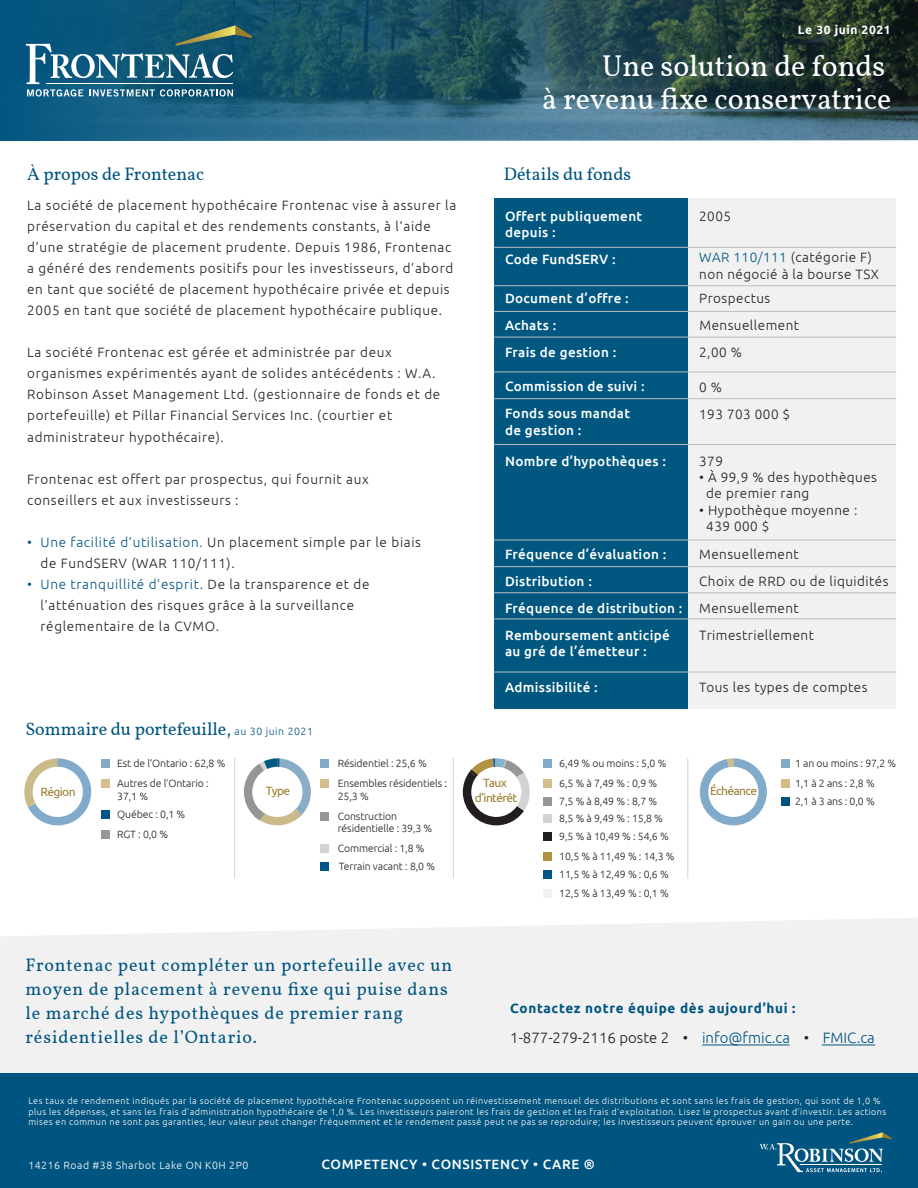
<style>
.page{position:relative;width:918px;height:1188px;background:#fff}
.page>*{position:absolute;margin:0;border:0;box-sizing:border-box;transform-origin:0 0}
.t1{font:30px/33px "Vollkorn";color:#fff;text-align:right}
.t2{font:18px/24px "Vollkorn";letter-spacing:.05em;color:#005580}
.t3{font:18px "Vollkorn";color:#005580}
.t4{font:300 15px "Ubuntu";color:#231f20}
.t5{font:300 13.5px/21px "Ubuntu";letter-spacing:.05em;color:#231f20}
.t6{font:500 13.5px/27px "Ubuntu";letter-spacing:.025em;color:#fff}
.t7{font:700 13.5px "Ubuntu";letter-spacing:.05em;color:#005580}
.t8{font:500 13.5px "Ubuntu";letter-spacing:.05em;color:#fff}
.t9{font:12px/14.4px "Ubuntu";letter-spacing:-.05em;color:#9a7d2d;text-align:center}
.t10{font:700 12px "Ubuntu";letter-spacing:.05em;color:#fff}
.t11{font:300 10.5px/19.6px "Ubuntu";letter-spacing:-.01em;color:#231f20}
.t12{font:300 10.5px "Ubuntu";letter-spacing:.05em;color:#fff}
.t13{font:300 9px/10.8px "Ubuntu";letter-spacing:.05em;color:#fff}
.s1{color:#005580}
.s2{font-family:"Ubuntu";font-weight:300;font-size:10.5px}
</style>
<div class="page">
<svg style="left:0;top:0;width:918px;height:140px;background:#255362"></svg>
<svg style="left:26px;top:25px;width:226px;height:72px;background:#37728b"></svg>
<div style="left:0;top:918px;width:918px;height:156px;background:#f1f1f2"></div>
<div style="left:0;top:1074px;width:918px;height:114px;background:#005580"></div>
<svg style="left:760px;top:1132px;width:132px;height:40px"></svg>
<hr style="left:702px;top:1045px;width:88px;height:1px;background:#005580">
<hr style="left:822px;top:1045px;width:53px;height:1px;background:#005580">
<svg style="left:700px;top:758px;width:67px;height:67px"></svg>
<div style="left:781px;top:759px;width:9px;height:9px;background:#81abc8"></div>
<div style="left:781px;top:779px;width:9px;height:9px;background:#d1bc86"></div>
<div style="left:781px;top:797px;width:9px;height:9px;background:#01517d"></div>
<div style="left:320px;top:759px;width:9px;height:9px;background:#81abc8"></div>
<div style="left:320px;top:779px;width:9px;height:9px;background:#d4be8b"></div>
<div style="left:320px;top:812px;width:9px;height:9px;background:#969598"></div>
<div style="left:320px;top:844px;width:9px;height:9px;background:#d3d3d3"></div>
<div style="left:320px;top:862px;width:9px;height:9px;background:#005689"></div>
<div style="left:101px;top:759px;width:9px;height:9px;background:#81abc8"></div>
<div style="left:101px;top:779px;width:9px;height:9px;background:#d4be8b"></div>
<div style="left:101px;top:810px;width:9px;height:9px;background:#005689"></div>
<div style="left:543px;top:759px;width:9px;height:9px;background:#81abc8"></div>
<div style="left:543px;top:779px;width:9px;height:9px;background:#d4be8b"></div>
<div style="left:543px;top:797px;width:9px;height:9px;background:#969598"></div>
<div style="left:543px;top:814px;width:9px;height:9px;background:#d3d3d3"></div>
<div style="left:543px;top:832px;width:9px;height:9px;background:#221e1f"></div>
<div style="left:543px;top:852px;width:9px;height:9px;background:#b39143"></div>
<div style="left:543px;top:870px;width:9px;height:9px;background:#005689"></div>
<div style="left:543px;top:889px;width:9px;height:9px;background:#f1f1f2"></div>
<hr style="left:234px;top:758px;width:1px;height:121px;background:#d1d3d4">
<hr style="left:453px;top:758px;width:1px;height:121px;background:#d1d3d4">
<hr style="left:687px;top:758px;width:1px;height:121px;background:#d1d3d4">
<div style="left:101px;top:830px;width:9px;height:9px;background:#969598"></div>
<svg style="left:24px;top:758px;width:67px;height:67px"></svg>
<svg style="left:244px;top:758px;width:67px;height:68px"></svg>
<svg style="left:463px;top:758px;width:67px;height:67px"></svg>
<div style="left:508px;top:198px;width:388px;height:511px;background:#f1f1f2"></div>
<div style="left:494px;top:198px;width:194px;height:511px;background:#005881"></div>
<hr style="left:494px;top:247px;width:402px;height:1px;background:#bcbec0">
<hr style="left:494px;top:285px;width:402px;height:1px;background:#bcbec0">
<hr style="left:494px;top:311px;width:402px;height:1px;background:#bcbec0">
<hr style="left:494px;top:337px;width:402px;height:1px;background:#bcbec0">
<hr style="left:494px;top:372px;width:402px;height:1px;background:#bcbec0">
<hr style="left:494px;top:398px;width:402px;height:1px;background:#bcbec0">
<hr style="left:494px;top:444px;width:402px;height:1px;background:#bcbec0">
<hr style="left:494px;top:540px;width:402px;height:1px;background:#bcbec0">
<hr style="left:494px;top:566px;width:402px;height:1px;background:#bcbec0">
<hr style="left:494px;top:593px;width:402px;height:1px;background:#bcbec0">
<hr style="left:494px;top:619px;width:402px;height:1px;background:#bcbec0">
<hr style="left:494px;top:672px;width:402px;height:1px;background:#bcbec0">
<p class="t10" style="left:798px;top:23px;width:94px">Le 30 juin 2021</p>
<h2 class="t3" style="left:27px;top:161px;width:179px">À propos de Frontenac</h2>
<p class="t5" style="left:27px;top:195px;width:431px">La société de placement hypothécaire Frontenac vise à assurer la préservation du capital et des rendements constants, à l’aide d’une stratégie de placement prudente. Depuis 1986, Frontenac a généré des rendements positifs pour les investisseurs, d’abord en tant que société de placement hypothécaire privée et depuis 2005 en tant que société de placement hypothécaire publique.</p>
<p class="t5" style="left:27px;top:342px;width:415px">La société Frontenac est gérée et administrée par deux organismes expérimentés ayant de solides antécédents : W.A.<br>Robinson Asset Management Ltd. (gestionnaire de fonds et de portefeuille) et Pillar Financial Services Inc. (courtier et administrateur hypothécaire).</p>
<p class="t5" style="left:27px;top:468px;width:343px">Frontenac est offert par prospectus, qui fournit aux conseillers et aux investisseurs :</p>
<p class="t5" style="left:41px;top:531px;width:382px;text-indent:-13px"><span class="s1">• Une facilité d’utilisation.</span> Un placement simple par le biais de FundSERV (WAR 110/111).</p>
<p class="t5" style="left:41px;top:573px;width:330px;text-indent:-13px"><span class="s1">• Une tranquillité d’esprit.</span> De la transparence et de l’atténuation des risques grâce à la surveillance réglementaire de la CVMO.</p>
<h2 class="t3" style="left:25px;top:716px;width:289px">Sommaire du portefeuille, <span class="s2">au 30 juin 2021</span></h2>
<h1 class="t1" style="left:542px;top:47px;width:351px">Une solution de fonds<br>à revenu fixe conservatrice</h1>
<h2 class="t3" style="left:504px;top:161px;width:129px">Détails du fonds</h2>
<p class="t6" style="left:505px;top:207px;width:139px;line-height:16.2px">Offert publiquement depuis :</p>
<p class="t6" style="left:505px;top:245px;width:112px">Code FundSERV :</p>
<p class="t6" style="left:505px;top:284px;width:125px">Document d’offre :<br>Achats :<br>Frais de gestion :</p>
<p class="t6" style="left:505px;top:373px;width:141px">Commission de suivi :<br>Fonds sous mandat</p>
<p class="t6" style="left:505px;top:416px;width:78px">de gestion :</p>
<p class="t6" style="left:505px;top:447px;width:163px">Nombre d’hypothèques :</p>
<p class="t6" style="left:505px;top:540px;width:179px">Fréquence d’évaluation :<br>Distribution :<br>Fréquence de distribution :<br>Remboursement anticipé</p>
<p class="t6" style="left:505px;top:637px;width:143px">au gré de l’émetteur :</p>
<p class="t6" style="left:505px;top:673px;width:94px">Admissibilité :</p>
<p class="t5" style="left:699px;top:205px;width:33px">2005</p>
<p class="t5" style="left:699px;top:249px;width:181px;line-height:16.2px"><span class="s1">WAR 110/111</span> (catégorie F) non négocié à la bourse TSX</p>
<p class="t5" style="left:699px;top:284px;width:101px;line-height:27.2px">Prospectus<br>Mensuellement<br>2,00 %</p>
<p class="t5" style="left:699px;top:373px;width:93px;line-height:27px">0 %<br>193 703 000 $</p>
<p class="t5" style="left:699px;top:450px;width:25px">379</p>
<p class="t5" style="left:706px;top:469px;width:172px;line-height:16.2px;text-indent:-7px">• À 99,9 % des hypothèques de premier rang</p>
<p class="t5" style="left:706px;top:501px;width:153px;line-height:16.2px;text-indent:-7px">• Hypothèque moyenne :<br>439 000 $</p>
<p class="t5" style="left:699px;top:540px;width:191px;line-height:27px">Mensuellement<br>Choix de RRD ou de liquidités<br>Mensuellement<br>Trimestriellement</p>
<p class="t5" style="left:699px;top:676px;width:170px">Tous les types de comptes</p>
<p class="t9" style="left:40px;top:784px;width:37px">Région</p>
<p class="t11" style="left:117px;top:753px;width:110px">Est de l’Ontario : 62,8 %<br>Autres de l’Ontario :</p>
<p class="t11" style="left:117px;top:786px;width:70px;line-height:18.8px">37,1 %<br>Québec : 0,1 %</p>
<p class="t11" style="left:117px;top:824px;width:52px">RGT : 0,0 %</p>
<p class="t11" style="left:338px;top:753px;width:111px">Résidentiel : 25,6 %<br>Ensembles résidentiels :</p>
<p class="t11" style="left:338px;top:785px;width:61px;line-height:20.4px">25,3 %<br>Construction</p>
<p class="t11" style="left:338px;top:819px;width:96px">résidentielle : 39,3 %<br>Commercial : 1,8 %</p>
<p class="t11" style="left:339px;top:856px;width:98px">Terrain vacant : 8,0 %</p>
<p class="t11" style="left:559px;top:753px;width:109px">6,49 % ou moins : 5,0 %<br>6,5 % à 7,49 % : 0,9 %</p>
<p class="t11" style="left:559px;top:792px;width:105px;line-height:17.2px">7,5 % à 8,49 % : 8,7 %<br>8,5 % à 9,49 % : 15,8 %</p>
<p class="t11" style="left:559px;top:827px;width:117px">9,5 % à 10,49 % : 54,6 %<br>10,5 % à 11,49 % : 14,3 %</p>
<p class="t11" style="left:559px;top:865px;width:111px;line-height:18.9px">11,5 % à 12,49 % : 0,6 %<br>12,5 % à 13,49 % : 0,1 %</p>
<p class="t9" style="left:475px;top:775px;width:44px">Taux d’intérêt</p>
<p class="t9" style="left:266px;top:784px;width:26px">Type</p>
<p class="t9" style="left:710px;top:784px;width:49px">Échéance</p>
<p class="t11" style="left:795px;top:753px;width:103px">1 an ou moins : 97,2 %<br>1,1 à 2 ans : 2,8 %</p>
<p class="t11" style="left:795px;top:791px;width:81px">2,1 à 3 ans : 0,0 %</p>
<h2 class="t2" style="left:26px;top:952px;width:428px">Frontenac peut compléter un portefeuille avec un moyen de placement à revenu fixe qui puise dans le marché des hypothèques de premier rang résidentielles de l’Ontario.</h2>
<p class="t7" style="left:510px;top:1000px;width:287px">Contactez notre équipe dès aujourd’hui :</p>
<p class="t4" style="left:510px;top:1029px;width:366px">1-877-279-2116 poste 2 • <span class="s1">info@fmic.ca</span> • <span class="s1">FMIC.ca</span></p>
<p class="t13" style="left:28px;top:1095px;width:860px">Les taux de rendement indiqués par la société de placement hypothécaire Frontenac supposent un réinvestissement mensuel des distributions et sont sans les frais de gestion, qui sont de 1,0 % plus les dépenses, et sans les frais d’administration hypothécaire de 1,0 %. Les investisseurs paieront les frais de gestion et les frais d’exploitation. Lisez le prospectus avant d’investir. Les actions mises en commun ne sont pas garanties, leur valeur peut changer fréquemment et le rendement passé peut ne pas se reproduire; les investisseurs peuvent éprouver un gain ou une perte.</p>
<p class="t12" style="left:28px;top:1159px;width:222px">14216 Road #38 Sharbot Lake ON K0H 2P0</p>
<p class="t8" style="left:321px;top:1156px;width:275px">COMPETENCY • CONSISTENCY • CARE ®</p>
</div>
